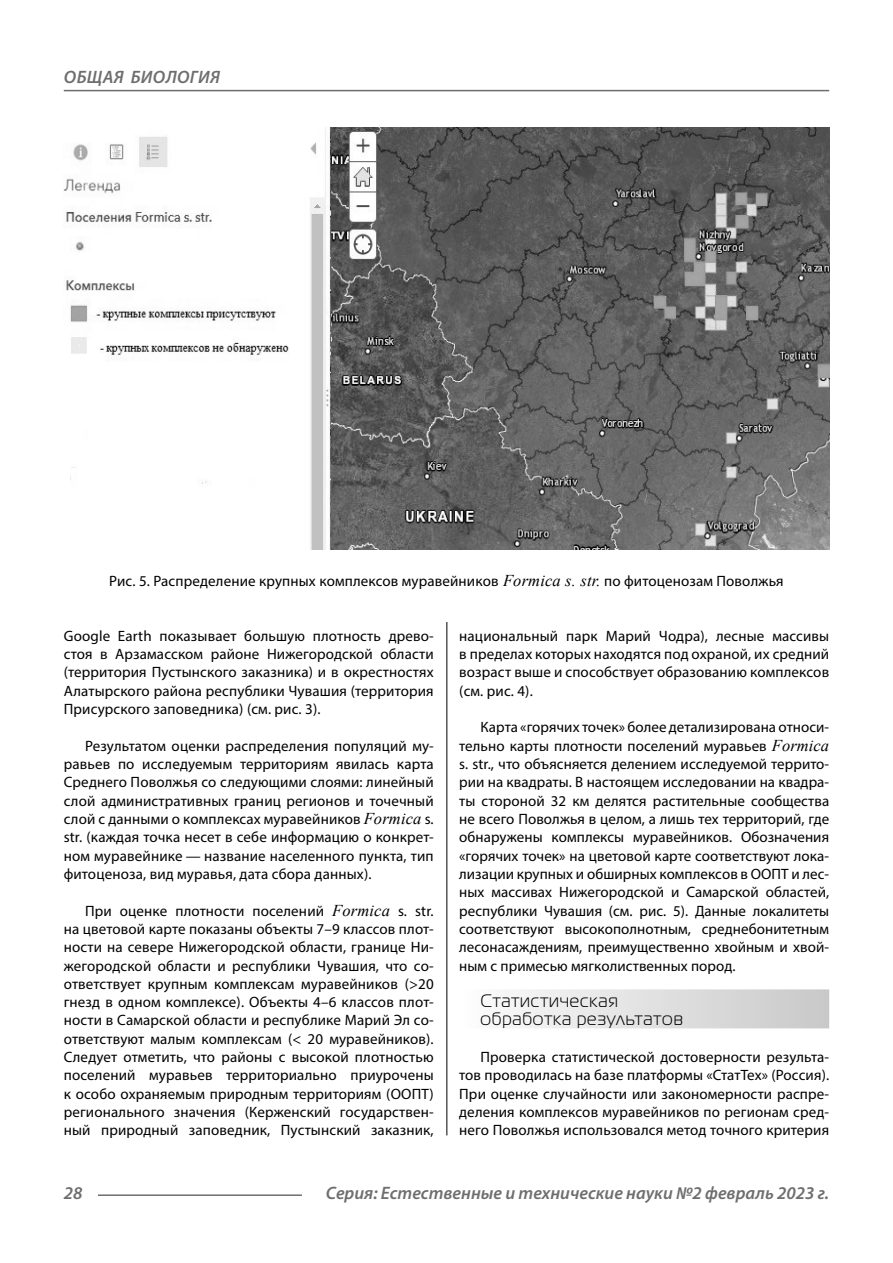
<style>
.page{position:relative;width:893px;height:1263px;background:#fff}
.page>*{position:absolute;margin:0;border:0;box-sizing:border-box;transform-origin:0 0}
.t1{font:italic 600 18px "Myriad Pro";color:#6e6e6e}
.Subheader_2lines{font:18px/18.3px "Magistral C";letter-spacing:.05em;color:#000}
.t2{font:italic 600 18px "Myriad Pro";letter-spacing:.02em;color:#6e6e6e}
.Normal{font:15px/18.3px "Myriad Pro";letter-spacing:.01em;color:#000;text-align:justify}
.podpis{font:15px "Myriad Pro";letter-spacing:.01em;color:#000}
.s1{font-family:"Times New Roman";font-style:italic;font-size:16.5px}
</style>
<div class="page">
<hr style="left:446px;top:128px;width:1px;height:1007px;background:#000">
<div style="left:459px;top:989px;width:370px;height:39px;background:linear-gradient(to right,#fdfdfd,#c8c8c8)"></div>
<img style="left:64px;top:128px;width:765px;height:421px">
<hr style="left:98px;top:1194px;width:204px;height:2px;background:#6e6e6e">
<hr style="left:64px;top:90px;width:765px;height:1px;background:#6e6e6e">
<p class="t2" style="left:64px;top:66px;width:157px">ОБЩАЯ БИОЛОГИЯ</p>
<p class="podpis" style="left:109px;top:571px;width:676px">Рис. 5. Распределение крупных комплексов муравейников <span class="s1">Formica s. str.</span> по фитоценозам Поволжья</p>
<p class="Normal" style="left:64px;top:626px;width:371px">Google Earth показывает большую плотность древо&shy;стоя в Арзамасском районе Нижегородской области (территория Пустынского заказника) и в окрестностях Алатырского района республики Чувашия (территория Присурского заповедника) (см. рис. 3).</p>
<p class="Normal" style="left:64px;top:736px;width:371px;text-indent:21px">Результатом оценки распределения популяций му&shy;равьев по исследуемым территориям явилась карта Среднего Поволжья со следующими слоями: линейный слой административных границ регионов и точечный слой с данными о комплексах муравейников <span class="s1">Formica</span> s. str. (каждая точка несет в себе информацию о конкрет&shy;ном муравейнике — название населенного пункта, тип фитоценоза, вид муравья, дата сбора данных).</p>
<p class="Normal" style="left:64px;top:901px;width:371px;text-indent:21px">При оценке плотности поселений <span class="s1">Formica</span> s. str. на цветовой карте показаны объекты 7–9 классов плот&shy;ности на севере Нижегородской области, границе Ни&shy;жегородской области и республики Чувашия, что со&shy;ответствует крупным комплексам муравейников (&gt;20 гнезд в одном комплексе). Объекты 4–6 классов плот&shy;ности в Самарской области и республике Марий Эл со&shy;ответствуют малым комплексам (&lt; 20 муравейников).<br>Следует отметить, что районы с высокой плотностью поселений муравьев территориально приурочены к особо охраняемым природным территориям (ООПТ) регионального значения (Керженский государствен&shy;ный природный заповедник, Пустынский заказник,</p>
<p class="Normal" style="left:459px;top:626px;width:371px">национальный парк Марий Чодра), лесные массивы в пределах которых находятся под охраной, их средний возраст выше и способствует образованию комплексов (см. рис. 4).</p>
<p class="Normal" style="left:459px;top:718px;width:371px;text-indent:21px">Карта «горячих точек» более детализирована относи&shy;тельно карты плотности поселений муравьев <span class="s1">Formica </span>s. str., что объясняется делением исследуемой террито&shy;рии на квадраты. В настоящем исследовании на квадра&shy;ты стороной 32 км делятся растительные сообщества не всего Поволжья в целом, а лишь тех территорий, где обнаружены комплексы муравейников. Обозначения «горячих точек» на цветовой карте соответствуют лока&shy;лизации крупных и обширных комплексов в ООПТ и лес&shy;ных массивах Нижегородской и Самарской областей, республики Чувашия (см. рис. 5). Данные локалитеты соответствуют высокополнотным, среднебонитетным лесонасаждениям, преимущественно хвойным и хвой&shy;ным с примесью мягколиственных пород.</p>
<p class="Subheader_2lines" style="left:480px;top:992px;width:204px">Статистическая обработка результатов</p>
<p class="Normal" style="left:459px;top:1048px;width:371px;text-indent:21px">Проверка статистической достоверности результа&shy;тов проводилась на базе платформы «СтатТех» (Россия).<br>При оценке случайности или закономерности распре&shy;деления комплексов муравейников по регионам сред&shy;него Поволжья использовался метод точного критерия</p>
<p class="t1" style="left:64px;top:1182px;width:20px">28</p>
<p class="t1" style="left:326px;top:1182px;width:505px">Серия: Естественные и технические науки №2 февраль 2023 г.</p>
</div>
